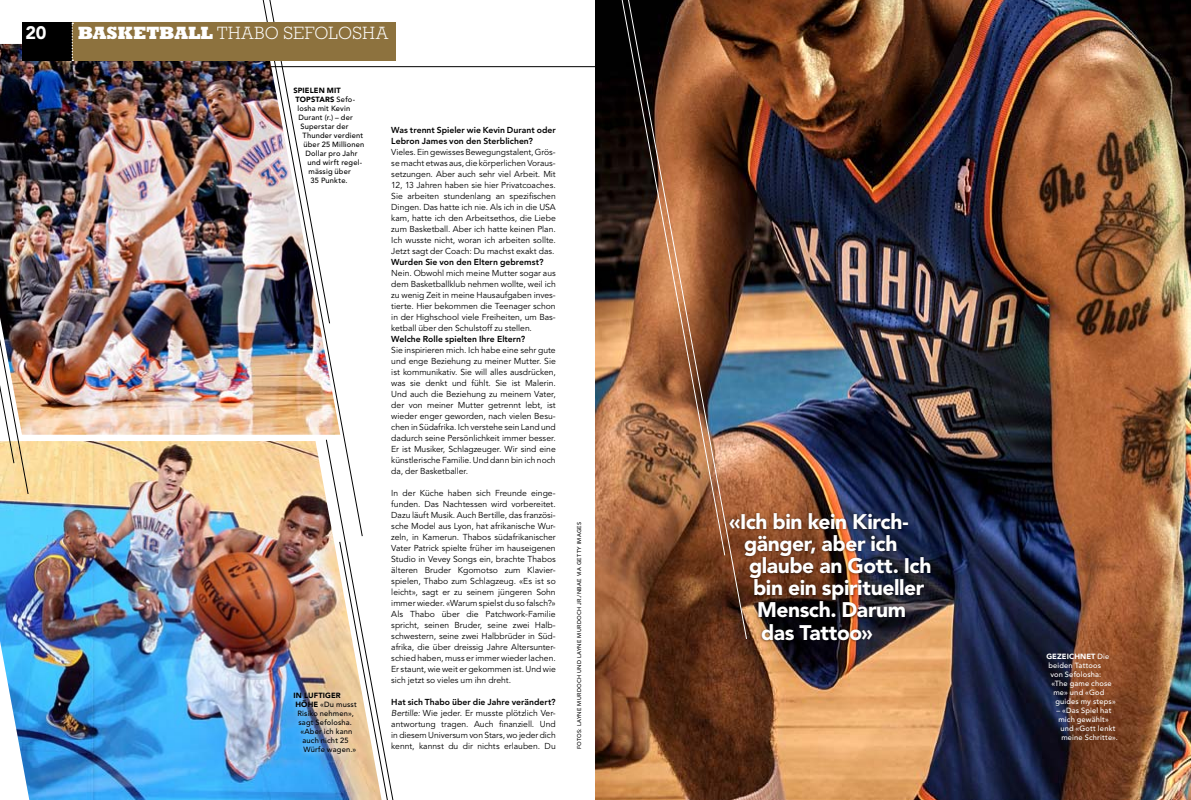
<style>
.page{position:relative;width:1191px;height:800px;background:#fff}
.page>*{position:absolute;margin:0;border:0;box-sizing:border-box;transform-origin:0 0}
._700_Quote_21pt_x10{font:900 21px "Avenir LT Std";letter-spacing:-.02em;color:#fff}
._000___RubTitel_x01{font:300 18px "Rockwell Std";letter-spacing:.02em;color:#fff}
.t1{font:900 18px "Avenir LT Std";color:#fff}
._500_LTxt_x08_goal{font:8.6px/11px "Avenir LT Std";letter-spacing:-.005em;color:#000;text-align:justify}
._510_LTxt_hfett_x08{font:800 8.6px/11px "Avenir LT Std";color:#000}
._800_Legi_x11_goal{font:500 7.5px "Avenir LT Std";letter-spacing:.025em;color:#000}
._800_Legi_x11_goal-2{font:500 7.5px "Avenir LT Std";letter-spacing:.025em;color:#fff}
._800_Legi_x11_goal-3{font:900 7.5px "Avenir LT Std";letter-spacing:.015em;color:#000}
._800_Legi_x11_goal-4{font:900 7.5px "Avenir LT Std";letter-spacing:.015em;color:#fff}
._410_Fotobyline_x12{font:500 5.5px "Avenir LT Std";letter-spacing:.055em;color:#000}
.s1{font-weight:800}
.s2{font-weight:500}
.s3{font-weight:900}
.s4{font-style:italic}
</style>
<div class="page">
<img style="left:595px;top:0;width:596px;height:799px">
<img style="left:29px;top:61px;width:204px;height:373px">
<img style="left:0;top:441px;width:326px;height:358px">
<img style="left:233px;top:22px;width:130px;height:514px">
<img style="left:200px;top:0;width:130px;height:324px">
<div style="left:72px;top:23px;width:323px;height:38px;background:#8d723e"></div>
<div style="left:23px;top:23px;width:49px;height:38px;background:#000"></div>
<svg style="left:72px;top:23px;width:1px;height:38px"></svg>
<hr style="left:271px;top:66px;width:324px;height:1px;background:#000">
<div style="left:727px;top:511px;width:205px;height:131px;background:#000;opacity:.52"></div>
<img style="left:617px;top:0;width:130px;height:639px">
<img style="left:595px;top:0;width:130px;height:556px">
<img style="left:0;top:22px;width:29px;height:472px">
<svg style="left:326px;top:439px;width:68px;height:360px"></svg>
<div style="left:288px;top:686px;width:74px;height:73px;background:#fff;opacity:.75"></div>
<p class="t1" style="left:26px;top:22px;width:23px">20</p>
<p class="_000___RubTitel_x01" style="left:78px;top:23px;width:312px"><span class="s1">BASKETBALL</span> THABO SEFOLOSHA</p>
<p class="_800_Legi_x11_goal-3" style="left:293px;top:86px;width:49px">SPIELEN MIT</p>
<p class="_800_Legi_x11_goal-3" style="left:295px;top:95px;width:61px">TOPSTARS <span class="s2">Sefo-</span></p>
<p class="_800_Legi_x11_goal" style="left:297px;top:104px;width:54px">losha mit Kevin</p>
<p class="_800_Legi_x11_goal" style="left:298px;top:113px;width:56px">Durant (r.) – der</p>
<p class="_800_Legi_x11_goal" style="left:300px;top:122px;width:50px">Superstar der</p>
<p class="_800_Legi_x11_goal" style="left:302px;top:131px;width:62px">Thunder verdient</p>
<p class="_800_Legi_x11_goal" style="left:303px;top:140px;width:62px">über 25 Millionen</p>
<p class="_800_Legi_x11_goal" style="left:305px;top:149px;width:54px">Dollar pro Jahr</p>
<p class="_800_Legi_x11_goal" style="left:307px;top:158px;width:56px">und wirft regel-</p>
<p class="_800_Legi_x11_goal" style="left:308px;top:167px;width:44px">mässig über</p>
<p class="_800_Legi_x11_goal" style="left:310px;top:176px;width:39px">35 Punkte.</p>
<p class="_800_Legi_x11_goal-3" style="left:293px;top:690px;width:49px">IN LUFTIGER</p>
<p class="_800_Legi_x11_goal" style="left:295px;top:700px;width:63px"><span class="s3">HÖHE</span> «Du musst</p>
<p class="_800_Legi_x11_goal" style="left:297px;top:709px;width:58px">Risiko nehmen»,</p>
<p class="_800_Legi_x11_goal" style="left:298px;top:718px;width:55px">sagt Sefolosha.</p>
<p class="_800_Legi_x11_goal" style="left:300px;top:727px;width:53px">«Aber ich kann</p>
<p class="_800_Legi_x11_goal" style="left:302px;top:736px;width:48px">auch nicht 25</p>
<p class="_800_Legi_x11_goal" style="left:303px;top:745px;width:54px">Würfe wagen.»</p>
<p class="_510_LTxt_hfett_x08" style="left:391px;top:124px;width:166px">Was trennt Spieler wie Kevin Durant oder<br>Lebron James von den Sterblichen?</p>
<p class="_500_LTxt_x08_goal" style="left:391px;top:146px;width:166px">Vieles. Ein gewisses Bewegungstalent, Grös&shy;se macht etwas aus, die körperlichen Voraus&shy;setzungen. Aber auch sehr viel Arbeit. Mit 12, 13 Jahren haben sie hier Privatcoaches.<br>Sie arbeiten stundenlang an spezifischen Dingen. Das hatte ich nie. Als ich in die USA kam, hatte ich den Arbeitsethos, die Liebe zum Basketball. Aber ich hatte keinen Plan.<br>Ich wusste nicht, woran ich arbeiten sollte.<br>Jetzt sagt der Coach: Du machst exakt das.</p>
<p class="_510_LTxt_hfett_x08" style="left:391px;top:256px;width:154px">Wurden Sie von den Eltern gebremst?</p>
<p class="_500_LTxt_x08_goal" style="left:391px;top:267px;width:166px">Nein. Obwohl mich meine Mutter sogar aus dem Basketballklub nehmen wollte, weil ich zu wenig Zeit in meine Hausaufgaben inves&shy;tierte. Hier bekommen die Teenager schon in der Highschool viele Freiheiten, um Bas&shy;ketball über den Schulstoff zu stellen.</p>
<p class="_510_LTxt_hfett_x08" style="left:391px;top:333px;width:135px">Welche Rolle spielten Ihre Eltern?</p>
<p class="_500_LTxt_x08_goal" style="left:391px;top:344px;width:166px">Sie inspirieren mich. Ich habe eine sehr gute und enge Beziehung zu meiner Mutter. Sie ist kommunikativ. Sie will alles ausdrücken, was sie denkt und fühlt. Sie ist Malerin.<br>Und auch die Beziehung zu meinem Vater, der von meiner Mutter getrennt lebt, ist wieder enger geworden, nach vielen Besu&shy;chen in Südafrika. Ich verstehe sein Land und dadurch seine Persönlichkeit immer besser.<br>Er ist Musiker, Schlagzeuger. Wir sind eine künstlerische Familie. Und dann bin ich noch da, der Basketballer.</p>
<p class="_500_LTxt_x08_goal" style="left:391px;top:488px;width:166px">In der Küche haben sich Freunde einge&shy;funden. Das Nachtessen wird vorbereitet.<br>Dazu läuft Musik. Auch Bertille, das französi&shy;sche Model aus Lyon, hat afrikanische Wur&shy;zeln, in Kamerun. Thabos südafrikanischer Vater Patrick spielte früher im hauseigenen Studio in Vevey Songs ein, brachte Thabos älteren Bruder Kgomotso zum Klavier&shy;spielen, Thabo zum Schlagzeug. «Es ist so leicht», sagt er zu seinem jüngeren Sohn immer wieder. «Warum spielst du so falsch?» Als Thabo über die Patchwork-Familie spricht, seinen Bruder, seine zwei Halb&shy;schwestern, seine zwei Halbbrüder in Süd&shy;afrika, die über dreissig Jahre Altersunter&shy;schied haben, muss er immer wieder lachen.<br>Er staunt, wie weit er gekommen ist. Und wie sich jetzt so vieles um ihn dreht.</p>
<p class="_510_LTxt_hfett_x08" style="left:391px;top:696px;width:166px">Hat sich Thabo über die Jahre verändert?</p>
<p class="_500_LTxt_x08_goal" style="left:391px;top:708px;width:166px"><span class="s4">Bertille:</span> Wie jeder. Er musste plötzlich Ver&shy;antwortung tragen. Auch finanziell. Und in diesem Universum von Stars, wo jeder dich kennt, kannst du dir nichts erlauben. Du</p>
<p class="_410_Fotobyline_x12" style="left:576px;top:749px;width:229px;rotate:-90deg">FOTOS: LAYNE MURDOCH UND LAYNE MURDOCH JR./NBAE VIA GETTY IMAGES</p>
<p class="_700_Quote_21pt_x10" style="left:729px;top:509px;width:181px">«Ich bin kein Kirch-</p>
<p class="_700_Quote_21pt_x10" style="left:744px;top:531px;width:155px">gänger, aber ich</p>
<p class="_700_Quote_21pt_x10" style="left:749px;top:553px;width:184px">glaube an Gott. Ich</p>
<p class="_700_Quote_21pt_x10" style="left:753px;top:575px;width:173px">bin ein spiritueller</p>
<p class="_700_Quote_21pt_x10" style="left:757px;top:597px;width:151px">Mensch. Darum</p>
<p class="_700_Quote_21pt_x10" style="left:761px;top:619px;width:113px">das Tattoo»</p>
<p class="_800_Legi_x11_goal-4" style="left:1046px;top:652px;width:65px">GEZEICHNET <span class="s2">Die</span></p>
<p class="_800_Legi_x11_goal-2" style="left:1048px;top:661px;width:54px">beiden Tattoos</p>
<p class="_800_Legi_x11_goal-2" style="left:1050px;top:670px;width:52px">von Sefolosha:</p>
<p class="_800_Legi_x11_goal-2" style="left:1051px;top:679px;width:62px">«The game chose</p>
<p class="_800_Legi_x11_goal-2" style="left:1053px;top:688px;width:52px">me» und «God</p>
<p class="_800_Legi_x11_goal-2" style="left:1055px;top:697px;width:62px">guides my steps»</p>
<p class="_800_Legi_x11_goal-2" style="left:1056px;top:706px;width:57px">– «Das Spiel hat</p>
<p class="_800_Legi_x11_goal-2" style="left:1058px;top:715px;width:52px">mich gewählt»</p>
<p class="_800_Legi_x11_goal-2" style="left:1060px;top:724px;width:57px">und «Gott lenkt</p>
<p class="_800_Legi_x11_goal-2" style="left:1061px;top:733px;width:58px">meine Schritte».</p>
</div>
